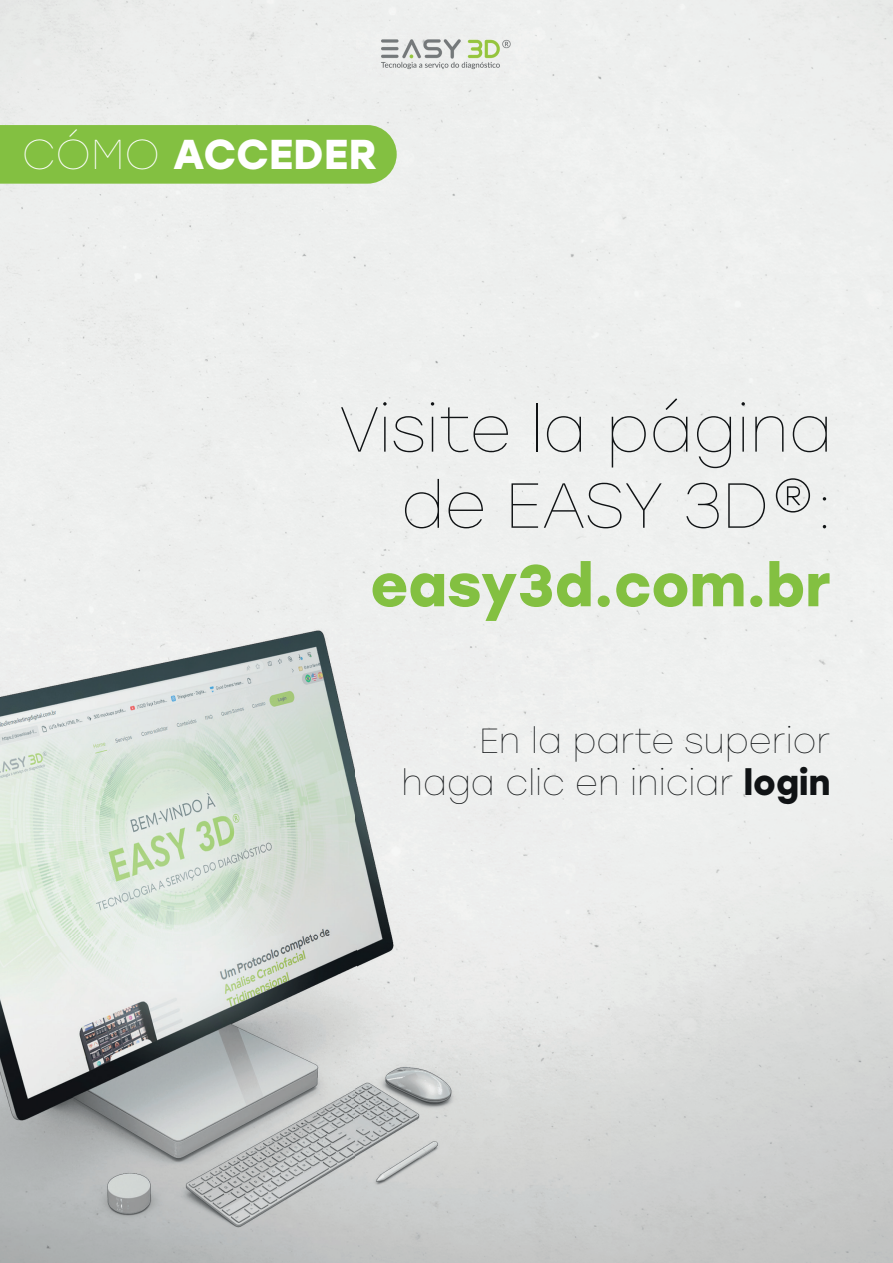
<style>
.page{position:relative;width:893px;height:1263px;background:#fff}
.page>*{position:absolute;margin:0;border:0;box-sizing:border-box;transform-origin:0 0}
.t1{font:100 63.45px/76.1px "Stolzl";color:#101315;text-align:right}
.t2{font:700 58.65px "Stolzl";color:#83c041}
.t3{font:700 41.7px "Stolzl";color:#fff}
.t4{font:100 34.8px/41.8px "Stolzl";color:#101315;text-align:right}
.s1{font-weight:100}
.s2{font-weight:700}
</style>
<div class="page">
<img style="left:0;top:629px;width:611px;height:616px">
<div style="left:0;top:125px;width:397px;height:59px;background:#83c041"></div>
<img style="left:357px;top:31px;width:179px;height:46px">
<p class="t3" style="left:22px;top:124px;width:357px"><span class="s1">CÓMO</span> ACCEDER</p>
<h1 class="t1" style="left:339px;top:389px;width:495px">Visite la página de EASY 3D®:</h1>
<h2 class="t2" style="left:370px;top:543px;width:462px">easy3d.com.br</h2>
<p class="t4" style="left:401px;top:719px;width:431px">En la parte superior haga clic en iniciar <span class="s2">login</span></p>
</div>
